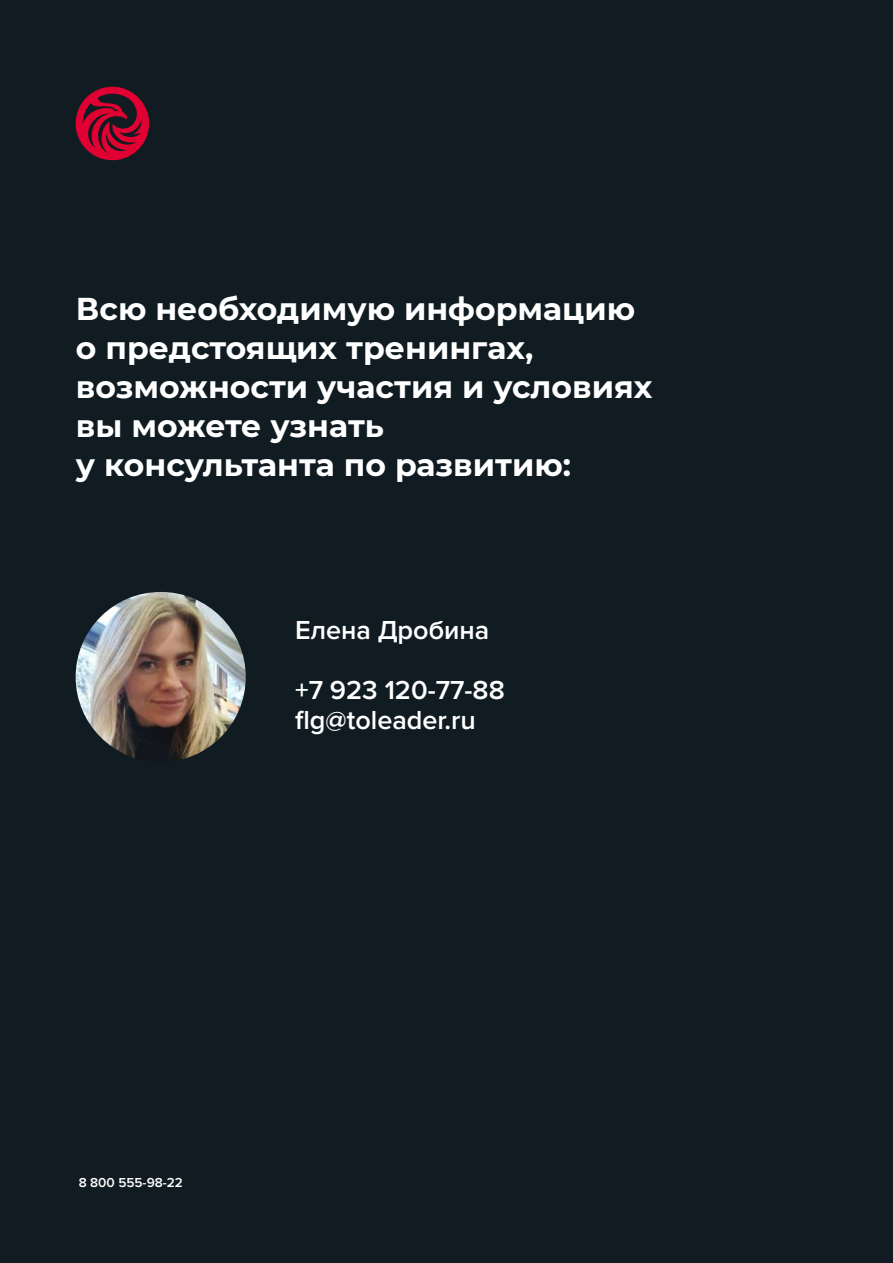
<style>
.page{position:relative;width:893px;height:1263px;background:#101c22}
.page>*{position:absolute;margin:0;border:0;box-sizing:border-box;transform-origin:0 0}
.t1{font:700 31.5px/39px "Montserrat";color:#fff}
.t2{font:600 27px/30px "Proxima Nova";color:#fff}
.t3{font:600 13.5px "Proxima Nova";color:#fff}
</style>
<div class="page">
<img style="left:76px;top:592px;width:170px;height:170px;border-radius:85px">
<svg style="left:75px;top:86px;width:75px;height:75px"></svg>
<p class="t1" style="left:76px;top:288px;width:578px">Всю необходимую информацию о предстоящих тренингах, возможности участия и условиях вы можете узнать<br>у консультанта по развитию:</p>
<p class="t2" style="left:295px;top:616px;width:196px">Елена Дробина</p>
<p class="t2" style="left:295px;top:676px;width:211px">+7 923 120-77-88 flg@toleader.ru</p>
<p class="t3" style="left:79px;top:1174px;width:106px">8 800 555-98-22</p>
</div>
